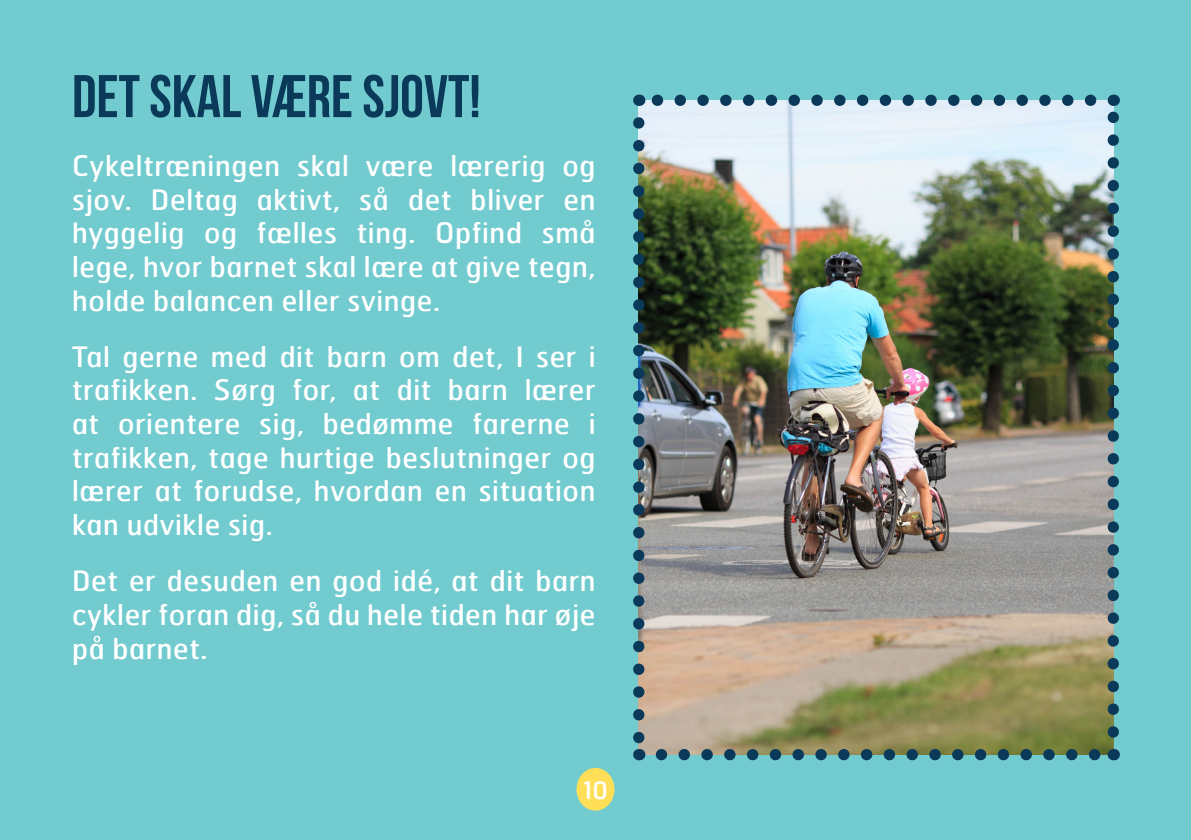
<style>
.page{position:relative;width:1191px;height:840px;background:#fff}
.page>*{position:absolute;margin:0;border:0;box-sizing:border-box;transform-origin:0 0}
.t1{font:60px "Bebas Neue";color:#0a3959}
.t2{font:28px/33.6px "Hermes";letter-spacing:.025em;color:#fff;text-align:justify}
.t3{font:24px "Hermes";color:#fff}
</style>
<div class="page">
<div style="left:0;top:0;width:1191px;height:839px;background:#72cbcf"></div>
<img style="left:639px;top:100px;width:474px;height:654px">
<svg style="left:661px;top:748px;width:441px;height:11px"></svg>
<svg style="left:650px;top:95px;width:440px;height:11px"></svg>
<img style="left:633px;top:123px;width:11px;height:636px">
<img style="left:1107px;top:95px;width:12px;height:636px">
<div style="left:576px;top:767px;width:38px;height:43px;background:#ffde58;border-radius:50%"></div>
<p class="t1" style="left:72px;top:63px;width:410px">DET SKAL VÆRE SJOVT!</p>
<p class="t2" style="left:72px;top:148px;width:525px">Cykeltræningen skal være lærerig og sjov. Deltag aktivt, så det bliver en hyggelig og fælles ting. Opfind små lege, hvor barnet skal lære at give tegn, holde balancen eller svinge.</p>
<p class="t2" style="left:72px;top:339px;width:525px">Tal gerne med dit barn om det, I ser i trafikken. Sørg for, at dit barn lærer at orientere sig, bedømme farerne i trafikken, tage hurtige beslutninger og lærer at forudse, hvordan en situation kan udvikle sig.</p>
<p class="t2" style="left:72px;top:563px;width:525px">Det er desuden en god idé, at dit barn cykler foran dig, så du hele tiden har øje på barnet.</p>
<p class="t3" style="left:583px;top:774px;width:26px">10</p>
</div>
